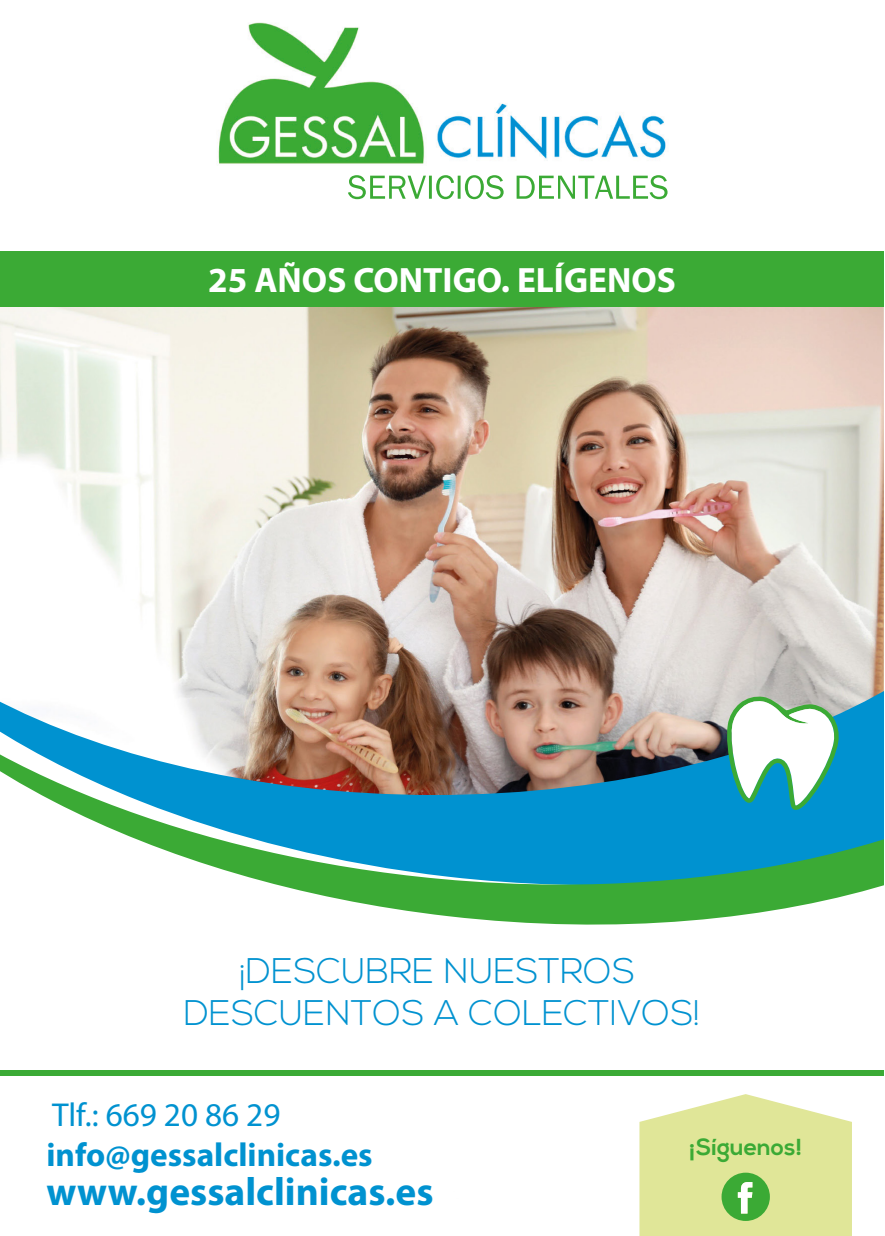
<style>
.page{position:relative;width:885px;height:1236px;background:#fff}
.page>*{position:absolute;margin:0;border:0;box-sizing:border-box;transform-origin:0 0}
.t1{font:700 39.4px "Myriad Pro";color:#0092d0}
.t2{font:300 35.6px/42.6px "Nexa";color:#0092d0;text-align:center}
.t3{font:700 35.4px "Myriad Pro";color:#fff}
.t4{font:700 33.2px "Myriad Pro";color:#0092d0}
.t5{font:33.2px "Myriad Pro";color:#0092d0}
.t6{font:700 23.2px "Nexa";color:#3baa35}
</style>
<div class="page">
<img style="left:0;top:307px;width:883px;height:376px">
<img style="left:0;top:683px;width:883px;height:53px">
<svg style="left:0;top:736px;width:883px;height:189px"></svg>
<img style="left:218px;top:22px;width:450px;height:178px">
<img style="left:348px;top:175px;width:319px;height:24px">
<div style="left:0;top:251px;width:883px;height:56px;background:#3baa35"></div>
<svg style="left:725px;top:696px;width:114px;height:114px"></svg>
<div style="left:0;top:1071px;width:883px;height:5px;background:#3baa35"></div>
<svg style="left:639px;top:1094px;width:212px;height:142px;background:#dae59e"></svg>
<p class="t3" style="left:208px;top:257px;width:469px">25 AÑOS CONTIGO. ELÍGENOS</p>
<p class="t2" style="left:184px;top:951px;width:518px">¡DESCUBRE NUESTROS<br>DESCUENTOS A COLECTIVOS!</p>
<p class="t5" style="left:52px;top:1094px;width:230px">Tlf.: 669 20 86 29</p>
<p class="t4" style="left:46px;top:1133px;width:328px">info@gessalclinicas.es</p>
<p class="t1" style="left:46px;top:1166px;width:388px">www.gessalclinicas.es</p>
<p class="t6" style="left:688px;top:1133px;width:115px">¡Síguenos!</p>
</div>
